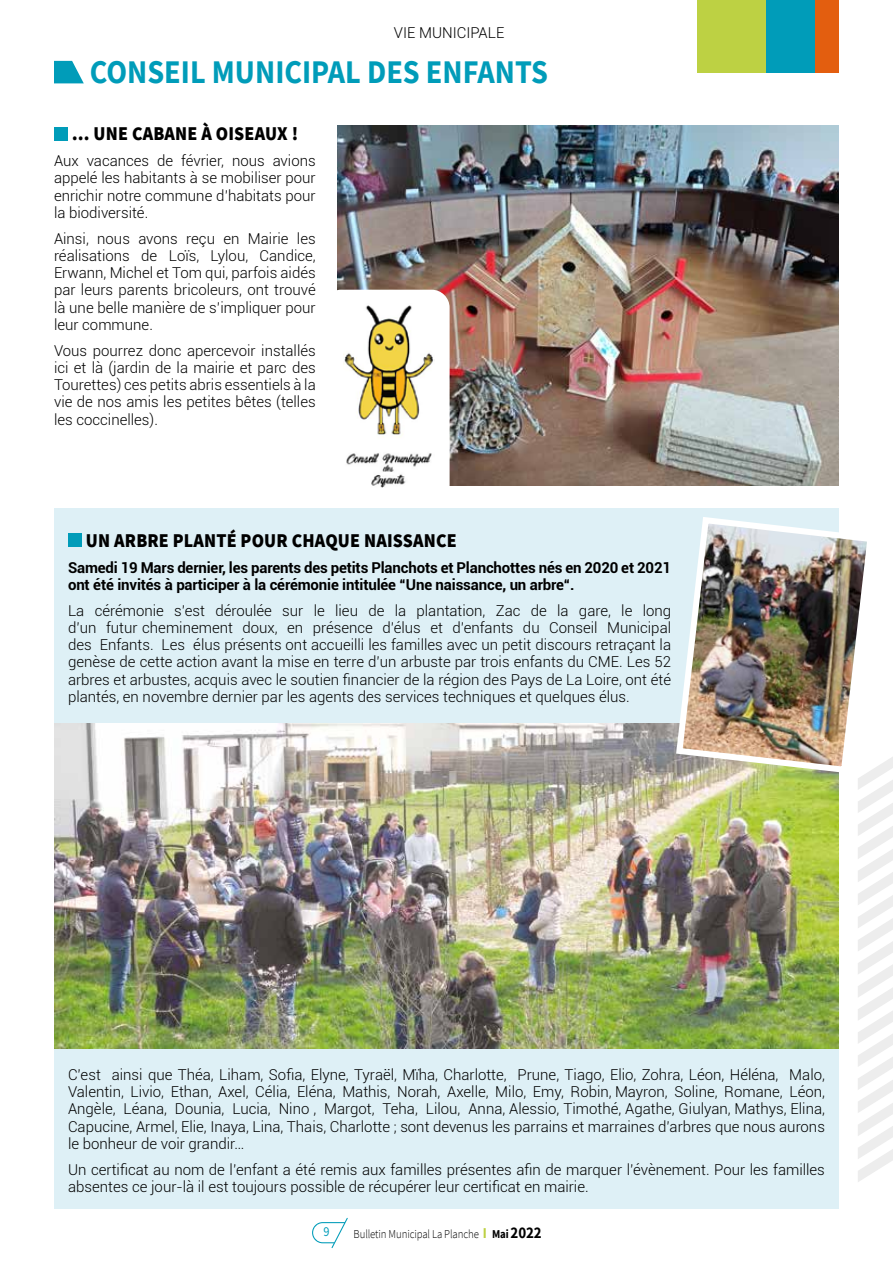
<style>
.page{position:relative;width:893px;height:1263px;background:#fff}
.page>*{position:absolute;margin:0;border:0;box-sizing:border-box;transform-origin:0 0}
.t1{font:700 33px "Source Sans Pro";color:#009cb9;scale:.92 1}
.t2{font:900 19.5px "Source Sans Pro";letter-spacing:.01em;color:#000;scale:.92 1}
.t3{font:300 15px/17.2px "Roboto";color:#000;text-align:justify}
.t4{font:700 15px/17.2px "Roboto";letter-spacing:-.01em;color:#000}
.t5{font:13.65px "Source Sans Pro";color:#009cb9;scale:.9 1}
.t6{font:300 12px "Source Sans Pro";letter-spacing:-.01em;color:#000;scale:.9 1}
.s1{font-weight:700;font-size:15px;color:#bdd143}
.s2{font-weight:700}
.s3{font-weight:700;font-size:16.5px}
</style>
<div class="page">
<svg style="left:858px;top:757px;width:35px;height:425px"></svg>
<div style="left:792px;top:0;width:47px;height:73px;background:#e35e0f"></div>
<div style="left:745px;top:0;width:70px;height:73px;background:#009cb9"></div>
<div style="left:697px;top:0;width:68px;height:73px;background:#bdd143"></div>
<svg style="left:312px;top:1218px;width:36px;height:30px"></svg>
<div style="left:54px;top:508px;width:785px;height:701px;background:#def0f6"></div>
<svg style="left:54px;top:61px;width:30px;height:22px"></svg>
<div style="left:54px;top:127px;width:14px;height:13px;background:#009cb9"></div>
<div style="left:68px;top:533px;width:14px;height:14px;background:#009cb9"></div>
<img style="left:337px;top:126px;width:502px;height:359px">
<div style="left:323px;top:290px;width:127px;height:213px;background:#fff;border-radius:18px"></div>
<img style="left:343px;top:305px;width:90px;height:183px">
<img style="left:54px;top:723px;width:785px;height:325px">
<img style="left:673px;top:517px;width:204px;height:259px">
<p class="t3" style="left:394px;top:24px;width:112px">VIE MUNICIPALE</p>
<h1 class="t1" style="left:90px;top:50px;width:500px">CONSEIL MUNICIPAL DES ENFANTS</h1>
<h2 class="t2" style="left:72px;top:120px;width:247px">… UNE CABANE À OISEAUX !</h2>
<p class="t3" style="left:54px;top:152px;width:263px">Aux vacances de février, nous avions appelé les habitants à se mobiliser pour enrichir notre commune d’habitats pour la biodiversité.</p>
<p class="t3" style="left:54px;top:229px;width:263px">Ainsi, nous avons reçu en Mairie les réalisations de Loïs, Lylou, Candice, Erwann, Michel et Tom qui, parfois aidés par leurs parents bricoleurs, ont trouvé là une belle manière de s’impliquer pour leur commune.</p>
<p class="t3" style="left:54px;top:341px;width:263px">Vous pourrez donc apercevoir installés ici et là (jardin de la mairie et parc des Tourettes) ces petits abris essentiels à la vie de nos amis les petites bêtes (telles les coccinelles).</p>
<h2 class="t2" style="left:86px;top:527px;width:404px">UN ARBRE PLANTÉ POUR CHAQUE NAISSANCE</h2>
<p class="t4" style="left:68px;top:558px;width:605px">Samedi 19 Mars dernier, les parents des petits Planchots et Planchottes nés en 2020 et 2021 ont été invités à participer à la cérémonie intitulée “Une naissance, un arbre“.</p>
<p class="t3" style="left:68px;top:601px;width:605px">La cérémonie s’est déroulée sur le lieu de la plantation, Zac de la gare, le long d’un futur cheminement doux, en présence d’élus et d’enfants du Conseil Municipal des Enfants. Les élus présents ont accueilli les familles avec un petit discours retraçant la genèse de cette action avant la mise en terre d’un arbuste par trois enfants du CME. Les 52 arbres et arbustes, acquis avec le soutien financier de la région des Pays de La Loire, ont été plantés, en novembre dernier par les agents des services techniques et quelques élus.</p>
<p class="t3" style="left:68px;top:1065px;width:758px">C’est ainsi que Théa, Liham, Sofia, Elyne, Tyraël, Mïha, Charlotte, Prune, Tiago, Elio, Zohra, Léon, Héléna, Malo, Valentin, Livio, Ethan, Axel, Célia, Eléna, Mathis, Norah, Axelle, Milo, Emy, Robin, Mayron, Soline, Romane, Léon, Angèle, Léana, Dounia, Lucia, Nino , Margot, Teha, Lilou, Anna, Alessio, Timothé, Agathe, Giulyan, Mathys, Elina, Capucine, Armel, Elie, Inaya, Lina, Thais, Charlotte ; sont devenus les parrains et marraines d’arbres que nous aurons le bonheur de voir grandir…</p>
<p class="t3" style="left:68px;top:1160px;width:758px">Un certificat au nom de l’enfant a été remis aux familles présentes afin de marquer l’évènement. Pour les familles absentes ce jour-là il est toujours possible de récupérer leur certificat en mairie.</p>
<p class="t5" style="left:323px;top:1223px;width:8px">9</p>
<p class="t6" style="left:354px;top:1227px;width:210px">Bulletin Municipal La Planche <span class="s1">I</span> <span class="s2">Mai</span> <span class="s3">2022</span></p>
</div>
